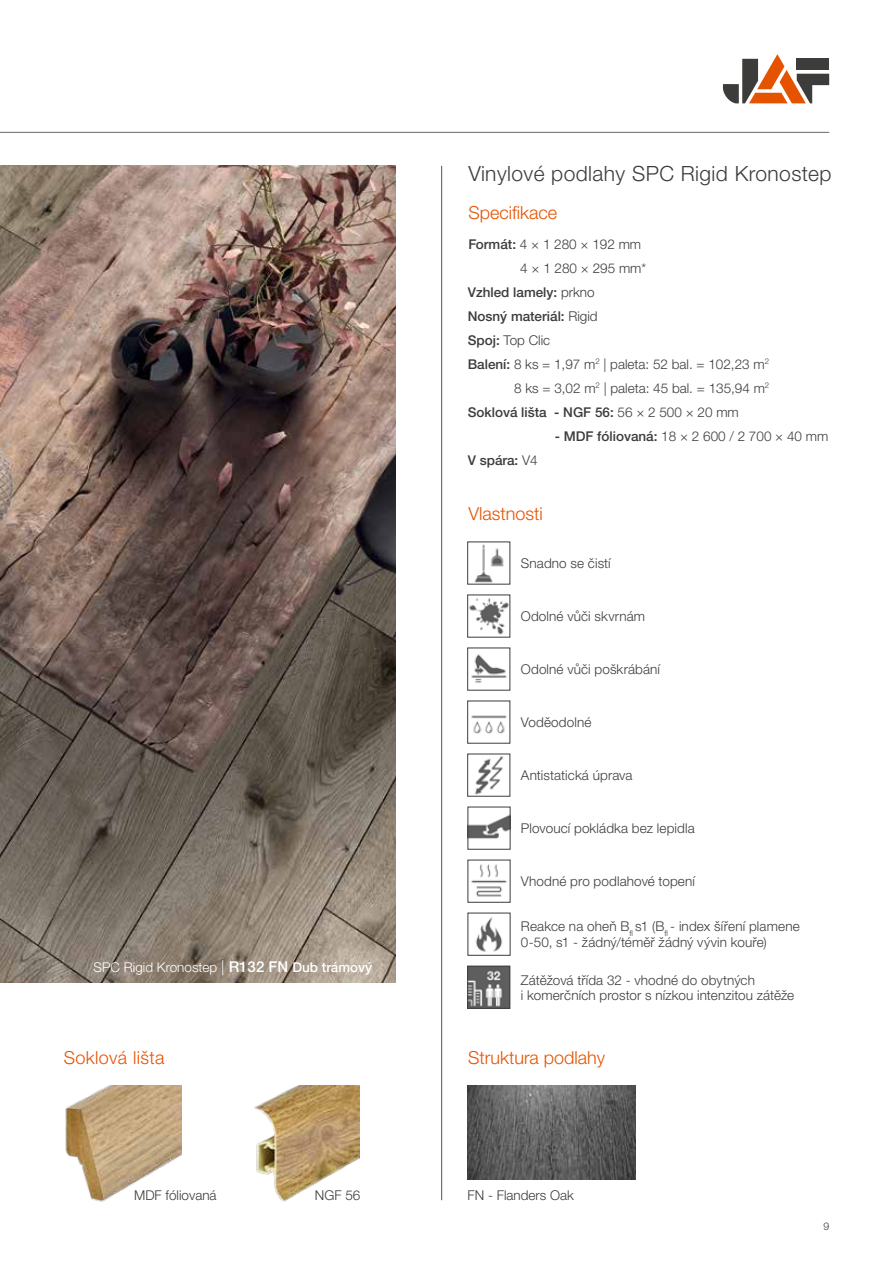
<style>
.page{position:relative;width:893px;height:1263px;background:#fff}
.page>*{position:absolute;margin:0;border:0;box-sizing:border-box;transform-origin:0 0}
.t1{font:300 21px "Helvetica Neue LTW1 G";letter-spacing:.02em;color:#3c3c3b}
.t2{font:300 18px "Helvetica Neue LTW1 G";color:#e65300}
.t3{font:300 18px "Helvetica Neue LTW1 G";letter-spacing:.02em;color:#e65300}
.t4{font:300 13.5px/15px "Helvetica Neue LTW1 G";letter-spacing:.01em;color:#3c3c3b}
.t5{font:500 13.5px "Helvetica Neue LTW1 G";color:#3c3c3b}
.t6{font:300 13.5px "Helvetica Neue LTW1 G";color:#fff}
.t7{font:300 10.5px "Helvetica Neue LTW1 G";color:#3c3c3b}
.s1{font-weight:500}
.s2{font-weight:300}
.s3{font-size:15px}
.s4{font-weight:500;font-size:15px}
</style>
<div class="page">
<hr style="left:0;top:132px;width:829px;height:1px;background:#706f6f">
<svg style="left:722px;top:54px;width:107px;height:49px"></svg>
<img style="left:0;top:166px;width:395px;height:817px">
<img style="left:471px;top:715px;width:36px;height:19px">
<img style="left:469px;top:968px;width:39px;height:38px">
<div style="left:467px;top:966px;width:43px;height:42px;border:1px solid #3c3c3b"></div>
<img style="left:474px;top:756px;width:30px;height:38px">
<img style="left:471px;top:654px;width:36px;height:29px">
<img style="left:469px;top:598px;width:39px;height:37px">
<img style="left:474px;top:544px;width:30px;height:38px">
<img style="left:475px;top:917px;width:28px;height:35px">
<img style="left:471px;top:864px;width:36px;height:33px">
<img style="left:470px;top:815px;width:38px;height:24px">
<div style="left:468px;top:807px;width:42px;height:42px;border:1px solid #3c3c3b"></div>
<hr style="left:441px;top:166px;width:1px;height:1034px;background:#555454">
<img style="left:467px;top:1086px;width:168px;height:93px">
<img style="left:254px;top:1086px;width:105px;height:116px">
<img style="left:65px;top:1086px;width:117px;height:116px">
<h1 class="t1" style="left:468px;top:161px;width:365px">Vinylové podlahy SPC Rigid Kronostep</h1>
<h2 class="t2" style="left:468px;top:202px;width:90px">Specifikace</h2>
<p class="t4" style="left:468px;top:236px;width:174px"><span class="s1">Formát:</span> 4 × 1 280 × 192 mm</p>
<p class="t4" style="left:520px;top:260px;width:128px">4 × 1 280 × 295 mm*</p>
<p class="t5" style="left:468px;top:284px;width:128px">Vzhled lamely: <span class="s2">prkno</span></p>
<p class="t5" style="left:468px;top:308px;width:131px">Nosný materiál: <span class="s2">Rigid</span></p>
<p class="t4" style="left:468px;top:332px;width:84px"><span class="s1">Spoj:</span> Top Clic</p>
<p class="t4" style="left:468px;top:356px;width:303px"><span class="s1">Balení:</span> 8 ks = 1,97 m<sup>2</sup> | paleta: 52 bal. = 102,23 m<sup>2</sup></p>
<p class="t4" style="left:514px;top:380px;width:257px">8 ks = 3,02 m<sup>2</sup> | paleta: 45 bal. = 135,94 m<sup>2</sup></p>
<p class="t5" style="left:468px;top:404px;width:273px">Soklová lišta - NGF 56: <span class="s2">56 × 2 500 × 20 mm</span></p>
<p class="t4" style="left:555px;top:428px;width:275px"><span class="s1">- MDF fóliovaná:</span> 18 × 2 600 / 2 700 × 40 mm</p>
<p class="t5" style="left:468px;top:452px;width:71px">V spára: <span class="s2">V4</span></p>
<h2 class="t2" style="left:468px;top:502px;width:76px">Vlastnosti</h2>
<p class="t4" style="left:521px;top:555px;width:91px">Snadno se čistí</p>
<p class="t4" style="left:521px;top:608px;width:126px">Odolné vůči skvrnám</p>
<p class="t4" style="left:521px;top:661px;width:141px">Odolné vůči poškrábání</p>
<p class="t4" style="left:521px;top:714px;width:72px">Voděodolné</p>
<p class="t4" style="left:521px;top:767px;width:113px">Antistatická úprava</p>
<p class="t4" style="left:521px;top:821px;width:175px">Plovoucí pokládka bez lepidla</p>
<p class="t4" style="left:521px;top:874px;width:176px">Vhodné pro podlahové topení</p>
<p class="t4" style="left:521px;top:919px;width:280px">Reakce na oheň B<sub>fl</sub> s1 (B<sub>fl</sub> - index šíření plamene<br>0-50, s1 - žádný/téměř žádný vývin kouře)</p>
<p class="t6" style="left:94px;top:959px;width:280px">SPC Rigid Kronostep <span class="s3">|</span> <span class="s4">R132 FN</span> <span class="s1">Dub trámový</span></p>
<p class="t4" style="left:521px;top:972px;width:275px">Zátěžová třída 32 - vhodné do obytných<br>i komerčních prostor s nízkou intenzitou zátěže</p>
<h2 class="t3" style="left:64px;top:1047px;width:102px">Soklová lišta</h2>
<h2 class="t2" style="left:468px;top:1047px;width:138px">Struktura podlahy</h2>
<p class="t4" style="left:134px;top:1188px;width:84px">MDF fóliovaná</p>
<p class="t4" style="left:315px;top:1188px;width:47px">NGF 56</p>
<p class="t4" style="left:467px;top:1188px;width:108px">FN - Flanders Oak</p>
<p class="t7" style="left:823px;top:1220px;width:7px">9</p>
</div>
